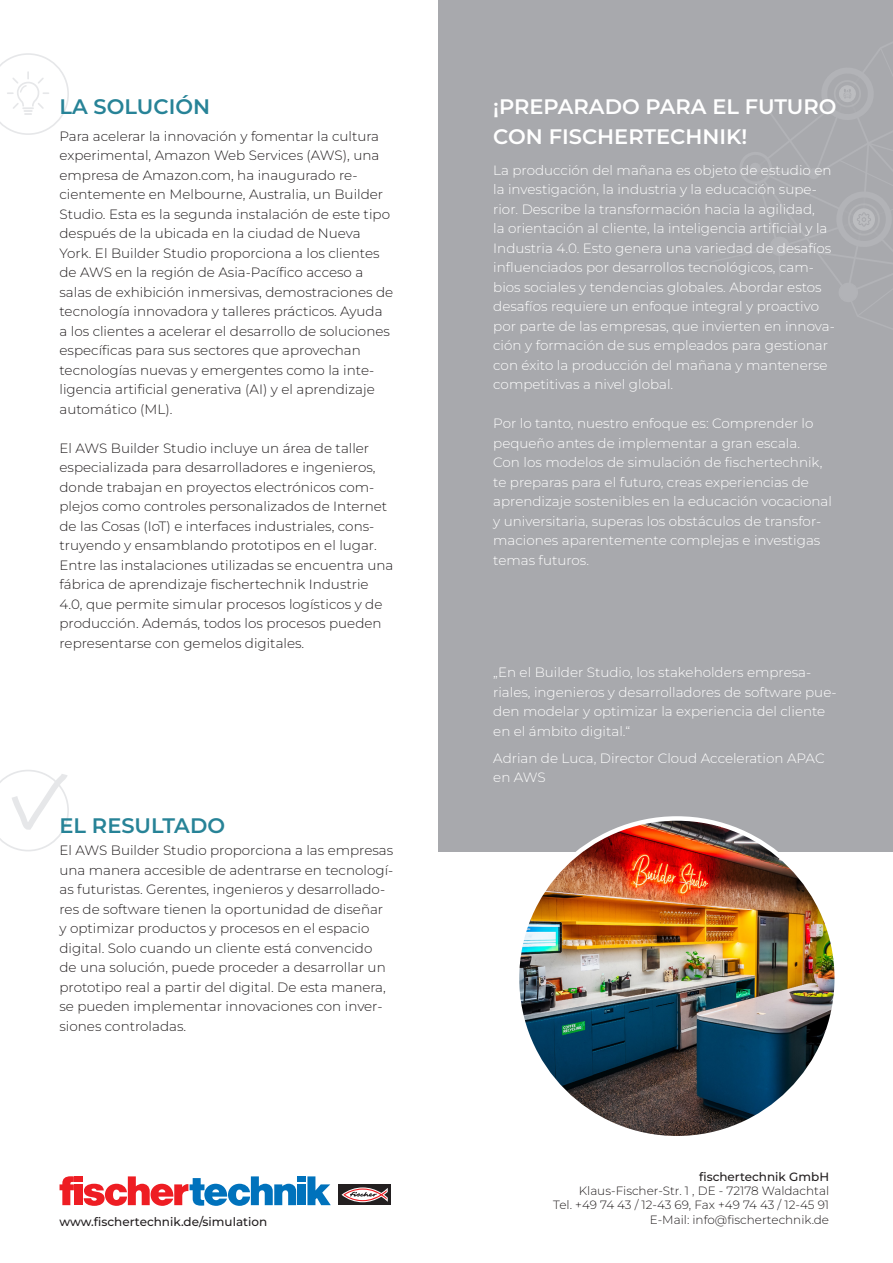
<style>
.page{position:relative;width:893px;height:1263px;background:#fff}
.page>*{position:absolute;margin:0;border:0;box-sizing:border-box;transform-origin:0 0}
.t1{font:600 21px/30px "Montserrat";color:#fff}
.t2{font:600 21px "Montserrat";color:#278397}
.t3{font:300 13.5px/19.5px "Montserrat";color:#231f20}
.t4{font:300 13.5px/19.5px "Montserrat";color:#fff}
.t5{font:300 12px/14.4px "Montserrat";color:#231f20;text-align:right}
.t6{font:500 12px "Montserrat";color:#231f20}
</style>
<div class="page">
<div style="left:438px;top:0;width:455px;height:851px;background:#a8a9ad"></div>
<div style="left:339px;top:1184px;width:52px;height:21px;background:#231f20"></div>
<svg style="left:342px;top:1187px;width:46px;height:15px"></svg>
<svg style="left:307px;top:1176px;width:24px;height:29px"></svg>
<svg style="left:60px;top:1176px;width:14px;height:29px"></svg>
<div style="left:75px;top:1184px;width:8px;height:21px;background:#ee1d23"></div>
<div style="left:75px;top:1176px;width:8px;height:6px;background:#ee1d23"></div>
<div style="left:298px;top:1184px;width:8px;height:21px;background:#0072bc"></div>
<div style="left:298px;top:1176px;width:8px;height:6px;background:#0072bc"></div>
<svg style="left:84px;top:1176px;width:212px;height:30px"></svg>
<svg style="left:0;top:770px;width:69px;height:81px"></svg>
<img style="left:517px;top:818px;width:320px;height:320px;border-radius:160px">
<svg style="left:838px;top:83px;width:41px;height:152px"></svg>
<svg style="left:0;top:53px;width:69px;height:82px"></svg>
<h1 class="t2" style="left:60px;top:92px;width:152px">LA SOLUCIÓN</h1>
<p class="t3" style="left:60px;top:126px;width:335px">Para acelerar la innovación y fomentar la cultura experimental, Amazon Web Services (AWS), una empresa de Amazon.com, ha inaugurado re&shy;cientemente en Melbourne, Australia, un Builder Studio. Esta es la segunda instalación de este tipo después de la ubicada en la ciudad de Nueva York. El Builder Studio proporciona a los clientes de AWS en la región de Asia-Pacífico acceso a salas de exhibición inmersivas, demostraciones de tecnología innovadora y talleres prácticos. Ayuda a los clientes a acelerar el desarrollo de soluciones específicas para sus sectores que aprovechan tecnologías nuevas y emergentes como la inte&shy;ligencia artificial generativa (AI) y el aprendizaje automático (ML).</p>
<p class="t3" style="left:60px;top:438px;width:335px">El AWS Builder Studio incluye un área de taller especializada para desarrolladores e ingenieros, donde trabajan en proyectos electrónicos com&shy;plejos como controles personalizados de Internet de las Cosas (IoT) e interfaces industriales, cons&shy;truyendo y ensamblando prototipos en el lugar.<br>Entre las instalaciones utilizadas se encuentra una fábrica de aprendizaje fischertechnik Industrie 4.0, que permite simular procesos logísticos y de producción. Además, todos los procesos pueden representarse con gemelos digitales.</p>
<h1 class="t2" style="left:60px;top:810px;width:167px">EL RESULTADO</h1>
<p class="t3" style="left:60px;top:840px;width:335px">El AWS Builder Studio proporciona a las empresas una manera accesible de adentrarse en tecnologí&shy;as futuristas. Gerentes, ingenieros y desarrollado&shy;res de software tienen la oportunidad de diseñar y optimizar productos y procesos en el espacio digital. Solo cuando un cliente está convencido<br>de una solución, puede proceder a desarrollar un prototipo real a partir del digital. De esta manera, se pueden implementar innovaciones con inver&shy;siones controladas.</p>
<p class="t6" style="left:60px;top:1213px;width:209px">www.fischertechnik.de/simulation</p>
<h1 class="t1" style="left:493px;top:90px;width:345px">¡PREPARADO PARA EL FUTURO<br>CON FISCHERTECHNIK!</h1>
<p class="t4" style="left:493px;top:160px;width:343px">La producción del mañana es objeto de estudio en la investigación, la industria y la educación supe&shy;rior. Describe la transformación hacia la agilidad,<br>la orientación al cliente, la inteligencia artificial y la Industria 4.0. Esto genera una variedad de desafíos influenciados por desarrollos tecnológicos, cam&shy;bios sociales y tendencias globales. Abordar estos desafíos requiere un enfoque integral y proactivo por parte de las empresas, que invierten en innova&shy;ción y formación de sus empleados para gestionar con éxito la producción del mañana y mantenerse competitivas a nivel global.</p>
<p class="t4" style="left:493px;top:413px;width:340px">Por lo tanto, nuestro enfoque es: Comprender lo pequeño antes de implementar a gran escala.<br>Con los modelos de simulación de fischertechnik, te preparas para el futuro, creas experiencias de aprendizaje sostenibles en la educación vocacional y universitaria, superas los obstáculos de transfor&shy;maciones aparentemente complejas e investigas temas futuros.</p>
<p class="t4" style="left:493px;top:662px;width:345px">„En el Builder Studio, los stakeholders empresa&shy;riales, ingenieros y desarrolladores de software pue&shy;den modelar y optimizar la experiencia del cliente en el ámbito digital.“</p>
<p class="t4" style="left:493px;top:748px;width:333px">Adrian de Luca, Director Cloud Acceleration APAC en AWS</p>
<p class="t6" style="left:699px;top:1168px;width:132px">fischertechnik GmbH</p>
<p class="t5" style="left:553px;top:1183px;width:277px">Klaus-Fischer-Str. 1 , DE - 72178 Waldachtal<br>Tel. +49 74 43 / 12-43 69, Fax +49 74 43 / 12-45 91<br>E-Mail: info@fischertechnik.de</p>
</div>
